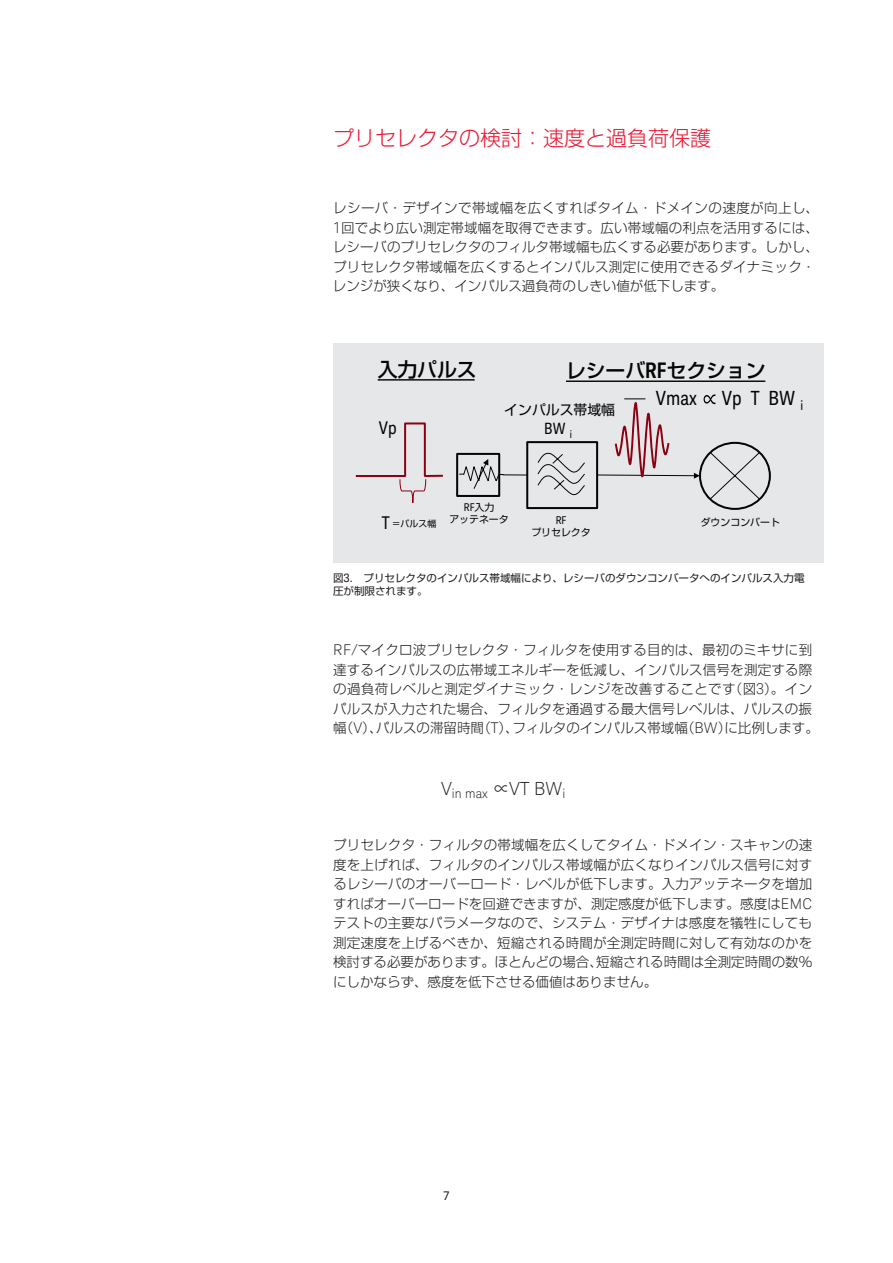
<style>
.page{position:relative;width:893px;height:1263px;background:#fff}
.page>*{position:absolute;margin:0;border:0;box-sizing:border-box;transform-origin:0 0}
.t1{font:300 21px "Shin Go Pro";color:#ed1a36}
.t2{font:19.8px "Shin Go Pro Medium 90 msp RKSJ H";color:#050504}
.t3{font:19.8px "Keysight Sans Condensed";color:#050504}
.t4{font:17.85px "Keysight Sans Condensed";color:#050504}
.t5{font:15.75px "Keysight Sans Condensed";color:#050504}
.t6{font:13.8px "Shin Go Pro Regular 90 msp RKSJ H";color:#050504}
.t7{font:300 13.5px/19.5px "Shin Go Pro";letter-spacing:.015em;color:#231f20}
.t8{font:300 12.75px "Keysight Sans";color:#231f20}
.t9{font:12px "Keysight Sans";color:#231f20}
.t10{font:10.95px "Keysight Sans Condensed";color:#050504}
.t11{font:10.5px/13.5px "Shin Go Pro";color:#231f20}
.t12{font:9.9px "Shin Go Pro Regular 90 msp RKSJ H";color:#050504}
.t13{font:8.85px "Shin Go Pro Regular 90 msp RKSJ H";color:#050504}
.s1{font-family:"Keysight Sans";font-size:14.85px}
.s2{font-family:"Keysight Sans Condensed";font-weight:700;font-size:21.75px}
.s3{font-family:"Shin Go Pro Regular 90 msp RKSJ H";font-size:9.9px}
.s4{font-family:"Keysight Sans";font-size:11.55px}
</style>
<div class="page">
<div style="left:333px;top:344px;width:490px;height:219px;background:#e6e7e9"></div>
<div style="left:526px;top:441px;width:72px;height:68px;border:2px solid #050504"></div>
<div style="left:699px;top:442px;width:72px;height:68px;border:2px solid #050504;border-radius:50%"></div>
<svg style="left:566px;top:380px;width:199px;height:2px"></svg>
<svg style="left:378px;top:379px;width:97px;height:2px"></svg>
<svg style="left:355px;top:394px;width:406px;height:110px"></svg>
<h1 class="t1" style="left:333px;top:121px;width:379px">プリセレクタの検討：速度と過負荷保護</h1>
<p class="t7" style="left:333px;top:197px;width:488px">レシーバ・デザインで帯域幅を広くすればタイム・ドメインの速度が向上し、<span class="s1">1</span>回でより広い測定帯域幅を取得できます。広い帯域幅の利点を活用するには、レシーバのプリセレクタのフィルタ帯域幅も広くする必要があります。しかし、プリセレクタ帯域幅を広くするとインパルス測定に使用できるダイナミック・レンジが狭くなり、インパルス過負荷のしきい値が低下します。</p>
<h2 class="t2" style="left:378px;top:353px;width:100px">入力パルス</h2>
<h2 class="t2" style="left:566px;top:355px;width:201px">レシーバ<span class="s2">RF</span>セクション</h2>
<p class="t6" style="left:504px;top:399px;width:112px">インパルス帯域幅</p>
<h3 class="t4" style="left:379px;top:417px;width:19px">Vp</h3>
<p class="t5" style="left:544px;top:419px;width:29px">BW <sub>i</sub></p>
<h3 class="t4" style="left:624px;top:380px;width:23px">___</h3>
<h2 class="t3" style="left:656px;top:386px;width:43px">Vmax</h2>
<h2 class="t3" style="left:722px;top:386px;width:83px">Vp T BW <sub>i</sub></h2>
<h3 class="t4" style="left:382px;top:512px;width:9px">T</h3>
<p class="t13" style="left:392px;top:516px;width:46px">＝パルス幅</p>
<p class="t10" style="left:464px;top:501px;width:32px">RF<span class="s3">入力</span></p>
<p class="t12" style="left:449px;top:511px;width:61px">アッテネータ</p>
<p class="t10" style="left:556px;top:514px;width:12px">RF</p>
<p class="t12" style="left:701px;top:514px;width:81px">ダウンコンバート</p>
<p class="t12" style="left:531px;top:524px;width:61px">プリセレクタ</p>
<p class="t11" style="left:333px;top:570px;width:473px">図<span class="s4">3.</span> プリセレクタのインパルス帯域幅により、レシーバのダウンコンバータへのインパルス入力電圧が制限されます。</p>
<p class="t7" style="left:333px;top:639px;width:487px"><span class="s1">RF/</span>マイクロ波プリセレクタ・フィルタを使用する目的は、最初のミキサに到達するインパルスの広帯域エネルギーを低減し、インパルス信号を測定する際の過負荷レベルと測定ダイナミック・レンジを改善することです（図<span class="s1">3</span>）。インパルスが入力された場合、フィルタを通過する最大信号レベルは、パルスの振幅（<span class="s1">V</span>）、パルスの滞留時間（<span class="s1">T</span>）、フィルタのインパルス帯域幅（<span class="s1">BW</span>）に比例します。</p>
<p class="t8" style="left:441px;top:786px;width:126px"><sup>V</sup>in max <sup>∝</sup><sup>VT</sup> <sup>BW</sup>i</p>
<p class="t7" style="left:333px;top:834px;width:481px;text-align:justify">プリセレクタ・フィルタの帯域幅を広くしてタイム・ドメイン・スキャンの速度を上げれば、フィルタのインパルス帯域幅が広くなりインパルス信号に対するレシーバのオーバーロード・レベルが低下します。入力アッテネータを増加すればオーバーロードを回避できますが、測定感度が低下します。感度は<span class="s1">EMC</span>テストの主要なパラメータなので、システム・デザイナは感度を犠牲にしても測定速度を上げるべきか、短縮される時間が全測定時間に対して有効なのかを検討する必要があります。ほとんどの場合、短縮される時間は全測定時間の数％にしかならず、感度を低下させる価値はありません。</p>
<p class="t9" style="left:443px;top:1188px;width:8px">7</p>
</div>
